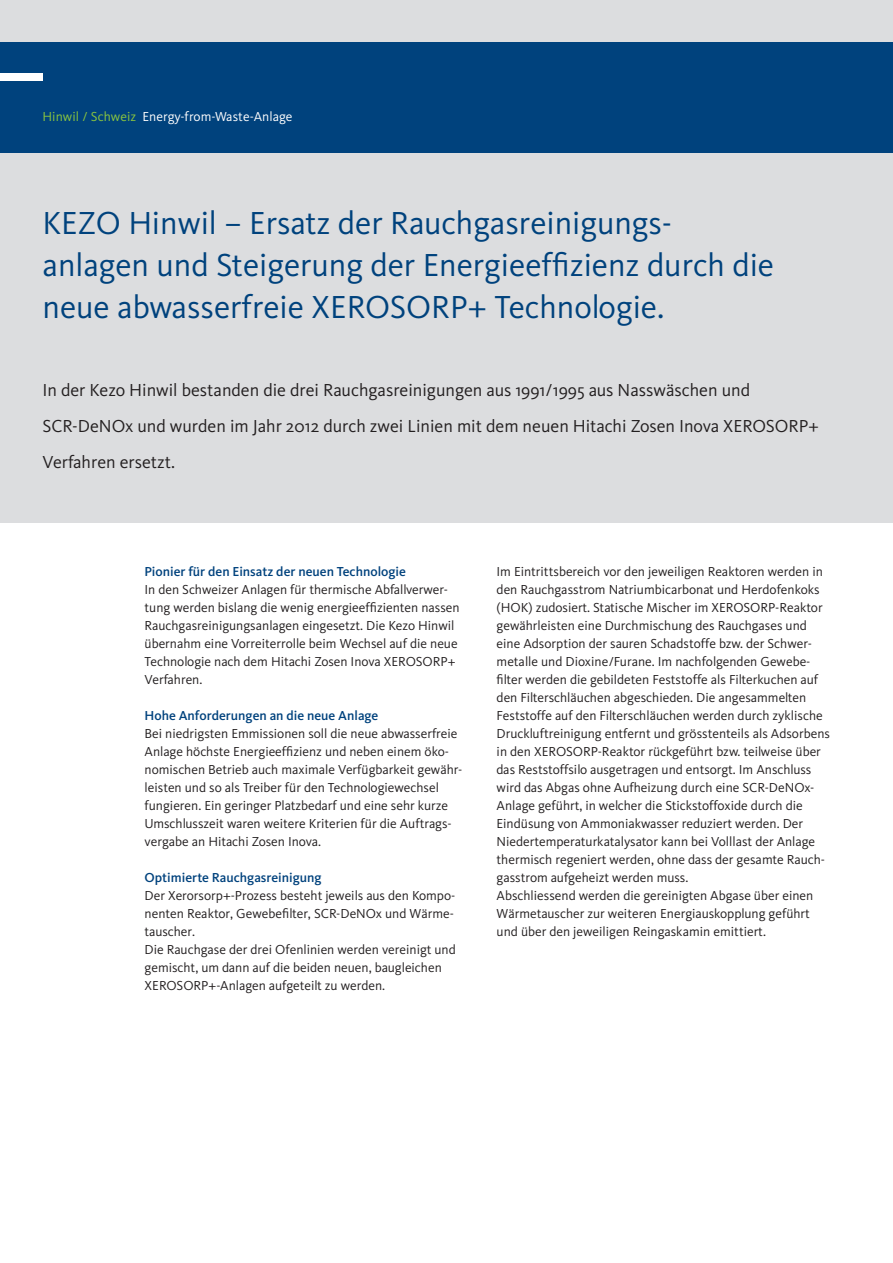
<style>
.page{position:relative;width:893px;height:1263px;background:#fff}
.page>*{position:absolute;margin:0;border:0;box-sizing:border-box;transform-origin:0 0}
.t1{font:33px/42px "Kievit";color:#00427d}
.t2{font:18px/36px "Kievit";color:#231f20}
.t3{font:13.5px/18px "Kievit";color:#231f20}
.t4{font:500 13.5px "Kievit";color:#00427d}
.t5{font:13.5px "Kievit";letter-spacing:.005em;color:#fff}
.s1{color:#8bc63e}
</style>
<div class="page">
<div style="left:0;top:0;width:893px;height:43px;background:#dcdddf"></div>
<div style="left:0;top:153px;width:893px;height:369px;background:#dcdddf"></div>
<div style="left:0;top:43px;width:893px;height:110px;background:#00427d"></div>
<div style="left:0;top:73px;width:43px;height:7px;background:#fff"></div>
<p class="t5" style="left:43px;top:108px;width:251px"><span class="s1">Hinwil / Schweiz</span> Energy-from-Waste-Anlage</p>
<h1 class="t1" style="left:43px;top:202px;width:733px">KEZO Hinwil – Ersatz der Rauchgasreinigungs&shy;anlagen und Steigerung der Energieeffizienz durch die neue abwasserfreie XEROSORP+ Technologie.</h1>
<h2 class="t2" style="left:43px;top:372px;width:778px">In der Kezo Hinwil bestanden die drei Rauchgasreinigungen aus 1991/1995 aus Nasswäschen und<br>SCR-DeNOx und wurden im Jahr 2012 durch zwei Linien mit dem neuen Hitachi Zosen Inova XEROSORP+<br>Verfahren ersetzt.</h2>
<p class="t4" style="left:145px;top:563px;width:263px">Pionier für den Einsatz der neuen Technologie</p>
<p class="t3" style="left:145px;top:580px;width:317px">In den Schweizer Anlagen für thermische Abfallverwer&shy;tung werden bislang die wenig energieeffizienten nassen Rauchgasreinigungsanlagen eingesetzt. Die Kezo Hinwil übernahm eine Vorreiterrolle beim Wechsel auf die neue Technologie nach dem Hitachi Zosen Inova XEROSORP+ Verfahren.</p>
<p class="t4" style="left:145px;top:707px;width:235px">Hohe Anforderungen an die neue Anlage</p>
<p class="t3" style="left:145px;top:724px;width:319px">Bei niedrigsten Emmissionen soll die neue abwasserfreie Anlage höchste Energieeffizienz und neben einem öko&shy;nomischen Betrieb auch maximale Verfügbarkeit gewähr&shy;leisten und so als Treiber für den Technologiewechsel fungieren. Ein geringer Platzbedarf und eine sehr kurze Umschlusszeit waren weitere Kriterien für die Auftrags&shy;vergabe an Hitachi Zosen Inova.</p>
<p class="t4" style="left:145px;top:869px;width:179px">Optimierte Rauchgasreinigung</p>
<p class="t3" style="left:145px;top:886px;width:313px">Der Xerorsorp+-Prozess besteht jeweils aus den Kompo&shy;nenten Reaktor, Gewebefilter, SCR-DeNOx und Wärme&shy;tauscher.<br>Die Rauchgase der drei Ofenlinien werden vereinigt und gemischt, um dann auf die beiden neuen, baugleichen XEROSORP+-Anlagen aufgeteilt zu werden.</p>
<p class="t3" style="left:497px;top:562px;width:335px">Im Eintrittsbereich vor den jeweiligen Reaktoren werden in den Rauchgasstrom Natriumbicarbonat und Herdofenkoks (HOK) zudosiert. Statische Mischer im XEROSORP-Reaktor gewährleisten eine Durchmischung des Rauchgases und eine Adsorption der sauren Schadstoffe bzw. der Schwer&shy;metalle und Dioxine/Furane. Im nachfolgenden Gewebe&shy;filter werden die gebildeten Feststoffe als Filterkuchen auf den Filterschläuchen abgeschieden. Die angesammelten Feststoffe auf den Filterschläuchen werden durch zyklische Druckluftreinigung entfernt und grösstenteils als Adsorbens in den XEROSORP-Reaktor rückgeführt bzw. teilweise über das Reststoffsilo ausgetragen und entsorgt. Im Anschluss wird das Abgas ohne Aufheizung durch eine SCR-DeNOx-Anlage geführt, in welcher die Stickstoffoxide durch die Eindüsung von Ammoniakwasser reduziert werden. Der Niedertemperaturkatalysator kann bei Volllast der Anlage thermisch regeniert werden, ohne dass der gesamte Rauch&shy;gasstrom aufgeheizt werden muss.<br>Abschliessend werden die gereinigten Abgase über einen Wärmetauscher zur weiteren Energiauskopplung geführt und über den jeweiligen Reingaskamin emittiert.</p>
</div>
